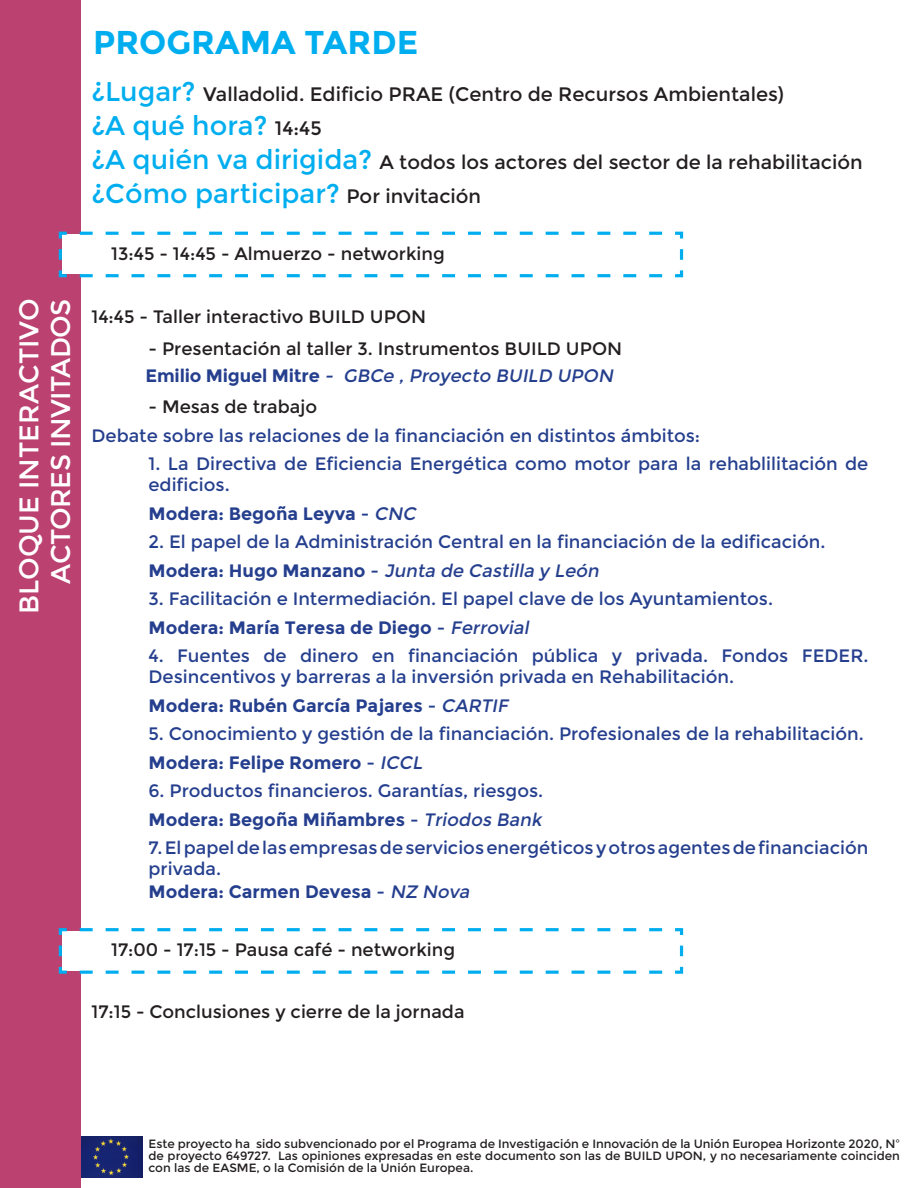
<style>
.page{position:relative;width:918px;height:1188px;background:#fff}
.page>*{position:absolute;margin:0;border:0;box-sizing:border-box;transform-origin:0 0}
.t1{font:700 33px "Montserrat";color:#00aeef}
.Texto{font:27px "Montserrat";color:#00aeef}
.Paragraph_Style_2{font:27px "Montserrat";color:#fff}
.Paragraph_Style_2-2{font:27px "Montserrat";letter-spacing:-.02em;color:#fff}
.Texto-2{font:19.5px "Montserrat";color:#231f20}
.Texto-3{font:18px/21px "Montserrat";color:#253f8e}
.Texto-4{font:18px "Montserrat";color:#231f20}
.Texto-5{font:700 18px "Montserrat";color:#253f8e}
.Texto-6{font:italic 18px "Montserrat";color:#253f8e}
.Texto-7{font:12px/12px "Montserrat";color:#231f20;text-align:justify}
.s1{font-size:27px;color:#00aeef}
.s2{font-size:19.5px;color:#231f20}
.s3{font-weight:700;font-style:normal}
.s4{font-weight:400}
.s5{font-weight:400;font-style:italic}
.s6{font-style:normal}
</style>
<div class="page">
<div style="left:0;top:0;width:81px;height:1188px;background:#bb4171"></div>
<img style="left:81px;top:1137px;width:61px;height:40px">
<svg style="left:58px;top:231px;width:626px;height:47px"></svg>
<svg style="left:58px;top:928px;width:626px;height:46px"></svg>
<p class="Paragraph_Style_2" style="left:13px;top:614px;width:317px;rotate:-90deg">BLOQUE INTERACTIVO</p>
<p class="Paragraph_Style_2-2" style="left:45px;top:584px;width:287px;rotate:-90deg">ACTORES INVITADOS</p>
<p class="t1" style="left:93px;top:23px;width:327px">PROGRAMA TARDE</p>
<p class="Texto-2" style="left:92px;top:83px;width:694px"><span class="s1">¿Lugar?</span> Valladolid. Edificio PRAE (Centro de Recursos Ambientales)</p>
<p class="Texto" style="left:92px;top:110px;width:232px">¿A qué hora? <span class="s2">14:45</span></p>
<p class="Texto-2" style="left:92px;top:151px;width:773px"><span class="s1">¿A quién va dirigida?</span> A todos los actores del sector de la rehabilitación</p>
<p class="Texto" style="left:92px;top:178px;width:391px">¿Cómo participar? <span class="s2">Por invitación</span></p>
<p class="Texto-4" style="left:111px;top:243px;width:335px">13:45 - 14:45 - Almuerzo - networking</p>
<p class="Texto-4" style="left:92px;top:307px;width:336px">14:45 - Taller interactivo BUILD UPON</p>
<p class="Texto-4" style="left:148px;top:338px;width:475px">- Presentación al taller 3. Instrumentos BUILD UPON</p>
<p class="Texto-6" style="left:146px;top:365px;width:473px"><span class="s3">E m i l io M i g u e l M itre</span> - GBCe , Proyecto BUILD UPON</p>
<p class="Texto-4" style="left:148px;top:397px;width:170px">- Mesas de trabajo</p>
<p class="Texto-3" style="left:92px;top:425px;width:610px">Debate sobre las relaciones de la financiación en distintos ámbitos:</p>
<p class="Texto-3" style="left:148px;top:454px;width:721px">1. La Directiva de Eficiencia Energética como motor para la rehablilitación de edificios.</p>
<p class="Texto-5" style="left:148px;top:503px;width:273px">Modera: Begoña Leyva <span class="s4">-</span> <span class="s5">CNC</span></p>
<p class="Texto-3" style="left:148px;top:532px;width:678px">2. El papel de la Administración Central en la financiación de la edificación.</p>
<p class="Texto-6" style="left:148px;top:560px;width:456px"><span class="s3">Modera: Hugo Manzano</span> <span class="s6">-</span> Junta de Castilla y León</p>
<p class="Texto-3" style="left:148px;top:589px;width:626px">3. Facilitación e Intermediación. El papel clave de los Ayuntamientos.</p>
<p class="Texto-5" style="left:148px;top:617px;width:385px">Modera: María Teresa de Diego <span class="s4">-</span> <span class="s5">Ferrovial</span></p>
<p class="Texto-3" style="left:148px;top:646px;width:721px">4. Fuentes de dinero en financiación pública y privada. Fondos FEDER.<br>Desincentivos y barreras a la inversión privada en Rehabilitación.</p>
<p class="Texto-5" style="left:148px;top:695px;width:365px">Modera: Rubén García Pajares <span class="s4">-</span> <span class="s5">CARTIF</span></p>
<p class="Texto-3" style="left:148px;top:724px;width:717px">5. Conocimiento y gestión de la financiación. Profesionales de la rehabilitación.</p>
<p class="Texto-5" style="left:148px;top:752px;width:279px">Modera: Felipe Romero <span class="s4">-</span> <span class="s5">ICCL</span></p>
<p class="Texto-3" style="left:148px;top:781px;width:396px">6. Productos financieros. Garantías, riesgos.</p>
<p class="Texto-5" style="left:148px;top:809px;width:398px">Modera: Begoña Miñambres <span class="s4">-</span> <span class="s5">Triodos Bank</span></p>
<p class="Texto-3" style="left:148px;top:838px;width:721px">7. El papel de las empresas de servicios energéticos y otros agentes de financiación privada.</p>
<p class="Texto-5" style="left:148px;top:881px;width:326px">Modera: Carmen Devesa <span class="s4">-</span> <span class="s5">NZ Nova</span></p>
<p class="Texto-4" style="left:111px;top:939px;width:345px">17:00 - 17:15 - Pausa café - networking</p>
<p class="Texto-4" style="left:92px;top:1001px;width:375px">17:15 - Conclusiones y cierre de la jornada</p>
<p class="Texto-7" style="left:148px;top:1138px;width:753px">Este proyecto ha sido subvencionado por el Programa de Investigación e Innovación de la Unión Europea Horizonte 2020, Nº de proyecto 649727. Las opiniones expresadas en este documento son las de BUILD UPON, y no necesariamente coinciden con las de EASME, o la Comisión de la Unión Europea.</p>
</div>
